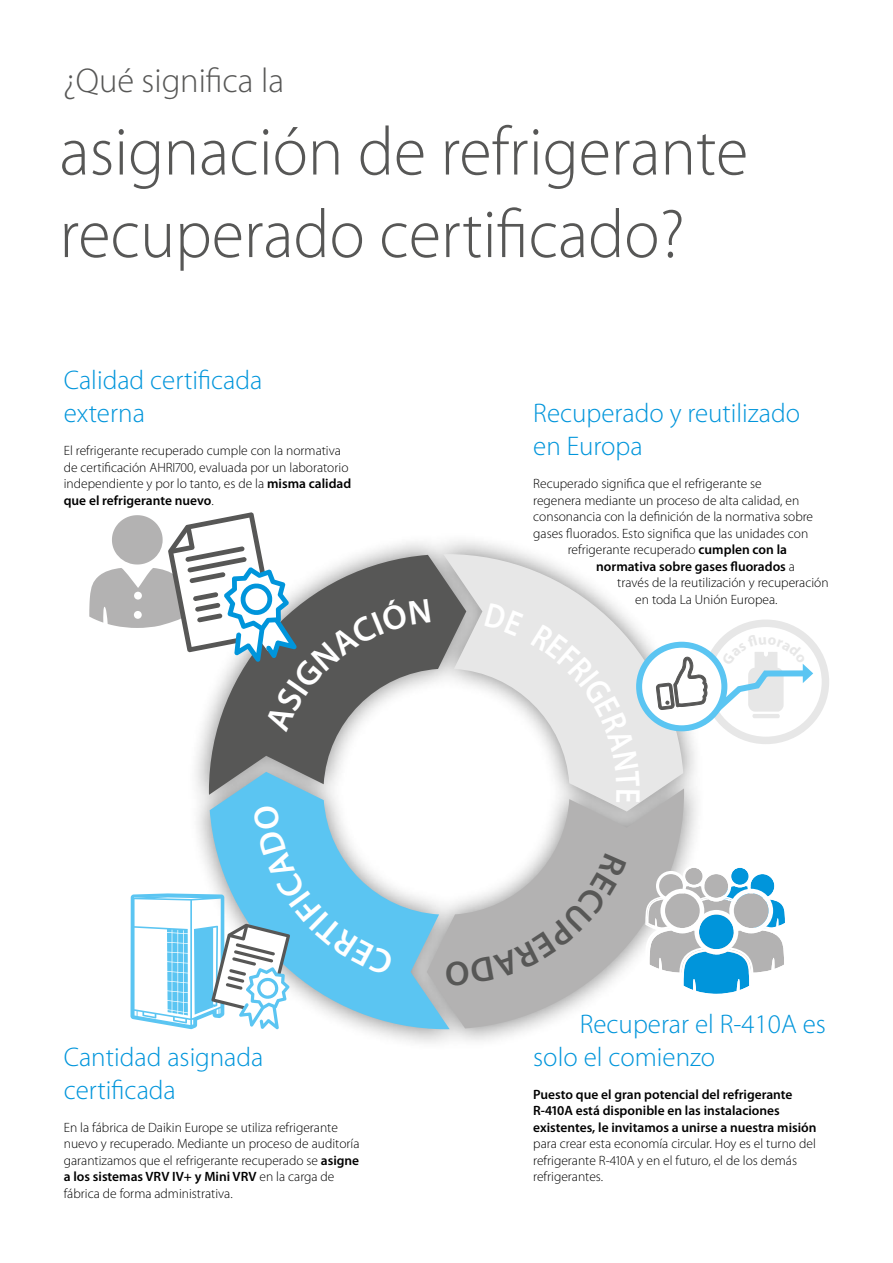
<style>
.page{position:relative;width:893px;height:1263px;background:#fff}
.page>*{position:absolute;margin:0;border:0;box-sizing:border-box;transform-origin:0 0}
.t1{font:300 69px/82.5px "Myriad Pro";color:#575756;scale:.96 1}
.t2{font:300 34.5px "Myriad Pro";color:#575756}
.t3{font:300 27px/33px "Myriad Pro";color:#0095db}
.t4{font:300 13.5px/16.5px "Myriad Pro";color:#000}
.t5{font:600 13.5px/16.5px "Myriad Pro";color:#000}
.s1{font-weight:600}
.s2{font-weight:300}
</style>
<div class="page">
<div style="left:186px;top:531px;width:520px;height:520px;background:#000;opacity:.5"></div>
<svg style="left:209px;top:555px;width:234px;height:240px"></svg>
<svg style="left:450px;top:788px;width:234px;height:240px"></svg>
<svg style="left:210px;top:772px;width:240px;height:257px"></svg>
<svg style="left:443px;top:554px;width:240px;height:257px"></svg>
<svg style="left:645px;top:865px;width:140px;height:133px"></svg>
<div style="left:703px;top:619px;width:126px;height:125px;border:8px solid #e7e7e7;border-radius:50%"></div>
<svg style="left:639px;top:645px;width:85px;height:83px"></svg>
<svg style="left:89px;top:512px;width:341px;height:221px"></svg>
<svg style="left:485px;top:603px;width:39px;height:33px"></svg>
<svg style="left:530px;top:624px;width:110px;height:178px;background:#e6e7e7"></svg>
<svg style="left:446px;top:854px;width:181px;height:132px;background:#c0c0c0"></svg>
<svg style="left:130px;top:805px;width:264px;height:246px"></svg>
<svg style="left:655px;top:635px;width:158px;height:96px"></svg>
<h2 class="t2" style="left:63px;top:62px;width:223px">¿Qué significa la</h2>
<h1 class="t1" style="left:60px;top:111px;width:719px">asignación de refrigerante recuperado certificado?</h1>
<h3 class="t3" style="left:64px;top:364px;width:200px">Calidad certificada externa</h3>
<p class="t4" style="left:64px;top:442px;width:289px">El refrigerante recuperado cumple con la normativa de certificación AHRI700, evaluada por un laboratorio independiente y por lo tanto, es de la <span class="s1">misma calidad que el refrigerante nuevo</span>.</p>
<h3 class="t3" style="left:64px;top:1040px;width:201px">Cantidad asignada certificada</h3>
<p class="t4" style="left:64px;top:1119px;width:297px">En la fábrica de Daikin Europe se utiliza refrigerante nuevo y recuperado. Mediante un proceso de auditoría garantizamos que el refrigerante recuperado se <span class="s1">asigne a los sistemas VRV IV+ y Mini VRV</span> en la carga de fábrica de forma administrativa.</p>
<h3 class="t3" style="left:533px;top:397px;width:268px">Recuperado y reutilizado en Europa</h3>
<p class="t4" style="left:533px;top:475px;width:230px">Recuperado significa que el refrigerante se</p>
<p class="t4" style="left:533px;top:492px;width:268px">regenera mediante un proceso de alta calidad, en</p>
<p class="t4" style="left:533px;top:508px;width:281px">consonancia con la definición de la normativa sobre</p>
<p class="t4" style="left:533px;top:525px;width:277px">gases fluorados. Esto significa que las unidades con</p>
<p class="t4" style="left:568px;top:541px;width:221px">refrigerante recuperado <span class="s1">cumplen con la</span></p>
<p class="t5" style="left:596px;top:557px;width:200px">normativa sobre gases fluorados <span class="s2">a</span></p>
<p class="t4" style="left:617px;top:574px;width:213px">través de la reutilización y recuperación</p>
<p class="t4" style="left:635px;top:591px;width:144px">en toda La Unión Europea.</p>
<h3 class="t3" style="left:533px;top:1007px;width:294px;text-indent:46px">Recuperar el R-410A es solo el comienzo</h3>
<p class="t5" style="left:533px;top:1085px;width:285px">Puesto que el gran potencial del refrigerante<br>R-410A está disponible en las instalaciones existentes, le invitamos a unirse a nuestra misión</p>
<p class="t4" style="left:533px;top:1135px;width:284px">para crear esta economía circular. Hoy es el turno del refrigerante R-410A y en el futuro, el de los demás refrigerantes.</p>
</div>
